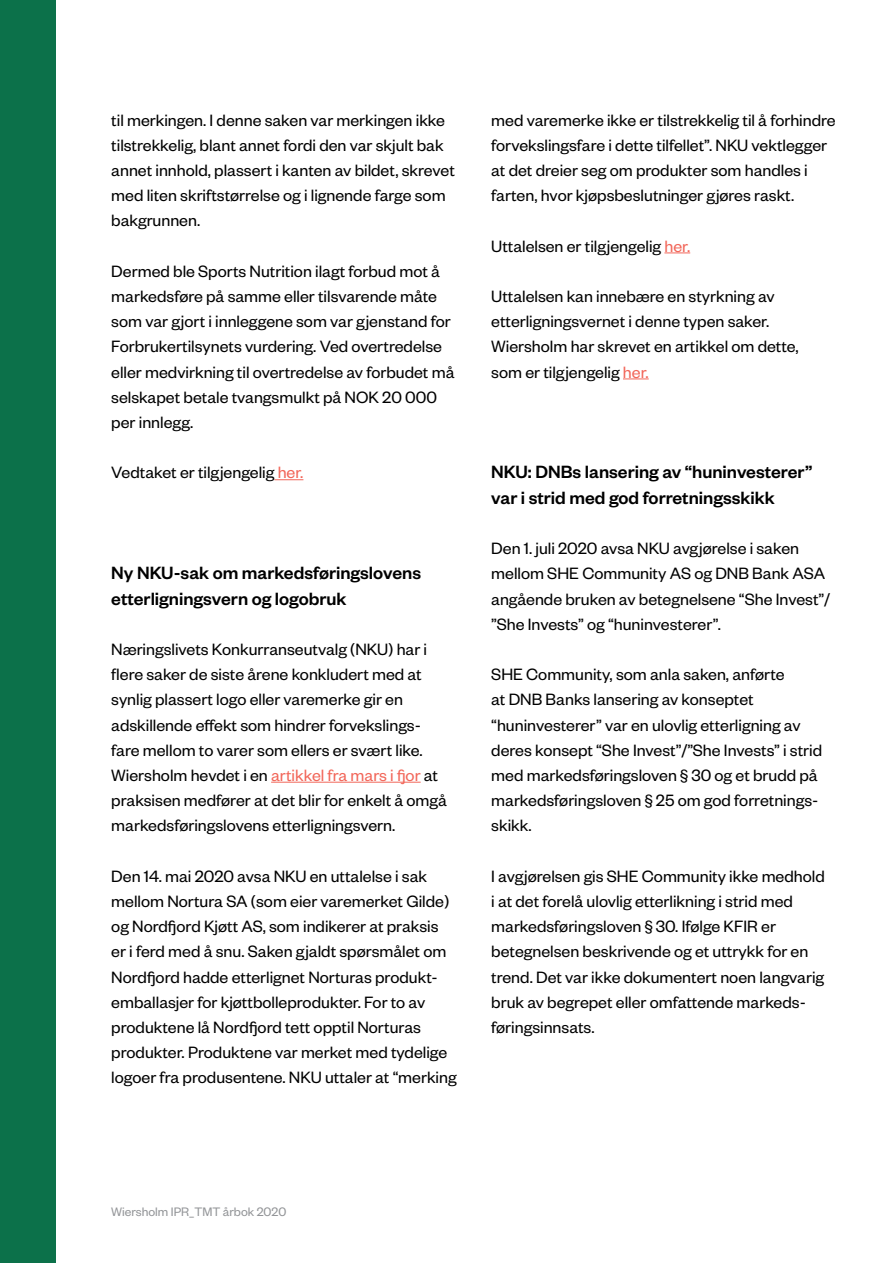
<style>
.page{position:relative;width:893px;height:1263px;background:#fff}
.page>*{position:absolute;margin:0;border:0;box-sizing:border-box;transform-origin:0 0}
.t1{font:500 19.5px/25.2px "Founders Grotesk";color:#000}
.t2{font:18px/25.2px "Founders Grotesk";color:#000}
.t3{font:13.5px "Founders Grotesk";color:#939598}
.s1{color:#f2675a}
</style>
<div class="page">
<div style="left:0;top:0;width:56px;height:1263px;background:#0c714a"></div>
<svg style="left:274px;top:479px;width:29px;height:1px"></svg>
<hr style="left:271px;top:782px;width:150px;height:1px;background:#f2675a">
<svg style="left:664px;top:253px;width:26px;height:1px"></svg>
<svg style="left:623px;top:379px;width:26px;height:1px"></svg>
<p class="t2" style="left:111px;top:106px;width:345px">til merkingen. I denne saken var merkingen ikke tilstrekkelig, blant annet fordi den var skjult bak annet innhold, plassert i kanten av bildet, skrevet med liten skriftstørrelse og i lignende farge som bakgrunnen.</p>
<p class="t2" style="left:111px;top:258px;width:345px">Dermed ble Sports Nutrition ilagt forbud mot å markedsføre på samme eller tilsvarende måte som var gjort i innleggene som var gjenstand for Forbrukertilsynets vurdering. Ved overtredelse eller medvirkning til overtredelse av forbudet må selskapet betale tvangsmulkt på NOK 20 000 per innlegg.</p>
<p class="t2" style="left:111px;top:459px;width:194px">Vedtaket er tilgjengelig <span class="s1">her.</span></p>
<p class="t1" style="left:111px;top:559px;width:311px">Ny NKU-sak om markedsføringslovens etterligningsvern og logobruk</p>
<p class="t2" style="left:111px;top:636px;width:337px">Næringslivets Konkurranseutvalg (NKU) har i flere saker de siste årene konkludert med at synlig plassert logo eller varemerke gir en adskillende effekt som hindrer forvekslings&shy;fare mellom to varer som ellers er svært like.<br>Wiersholm hevdet i en <span class="s1">artikkel fra mars i fjor</span> at praksisen medfører at det blir for enkelt å omgå markedsføringslovens etterligningsvern.</p>
<p class="t2" style="left:111px;top:862px;width:347px">Den 14. mai 2020 avsa NKU en uttalelse i sak mellom Nortura SA (som eier varemerket Gilde) og Nordfjord Kjøtt AS, som indikerer at praksis er i ferd med å snu. Saken gjaldt spørsmålet om Nordfjord hadde etterlignet Norturas produkt&shy;emballasjer for kjøttbolleprodukter. For to av produktene lå Nordfjord tett opptil Norturas produkter. Produktene var merket med tydelige logoer fra produsentene. NKU uttaler at “merking</p>
<p class="t2" style="left:491px;top:106px;width:346px">med varemerke ikke er tilstrekkelig til å forhindre forvekslingsfare i dette tilfellet”. NKU vektlegger at det dreier seg om produkter som handles i farten, hvor kjøpsbeslutninger gjøres raskt.</p>
<p class="t2" style="left:491px;top:232px;width:200px">Uttalelsen er tilgjengelig <span class="s1">her.</span></p>
<p class="t2" style="left:491px;top:283px;width:309px">Uttalelsen kan innebære en styrkning av etterligningsvernet i denne typen saker.<br>Wiersholm har skrevet en artikkel om dette,</p>
<p class="t2" style="left:491px;top:358px;width:159px">som er tilgjengelig <span class="s1">her.</span></p>
<p class="t1" style="left:491px;top:459px;width:323px">NKU: DNBs lansering av “huninvesterer” var i strid med god forretningsskikk</p>
<p class="t2" style="left:491px;top:535px;width:340px">Den 1. juli 2020 avsa NKU avgjørelse i saken mellom SHE Community AS og DNB Bank ASA angående bruken av betegnelsene “She Invest”/ ”She Invests” og “huninvesterer”.</p>
<p class="t2" style="left:491px;top:661px;width:332px">SHE Community, som anla saken, anførte<br>at DNB Banks lansering av konseptet “huninvesterer” var en ulovlig etterligning av deres konsept “She Invest”/”She Invests” i strid med markedsføringsloven § 30 og et brudd på markedsføringsloven § 25 om god forretnings&shy;skikk.</p>
<p class="t2" style="left:491px;top:862px;width:335px">I avgjørelsen gis SHE Community ikke medhold i at det forelå ulovlig etterlikning i strid med markedsføringsloven § 30. Ifølge KFIR er betegnelsen beskrivende og et uttrykk for en trend. Det var ikke dokumentert noen langvarig bruk av begrepet eller omfattende markeds&shy;føringsinnsats.</p>
<p class="t3" style="left:111px;top:1204px;width:176px">Wiersholm IPR_TMT årbok 2020</p>
</div>
